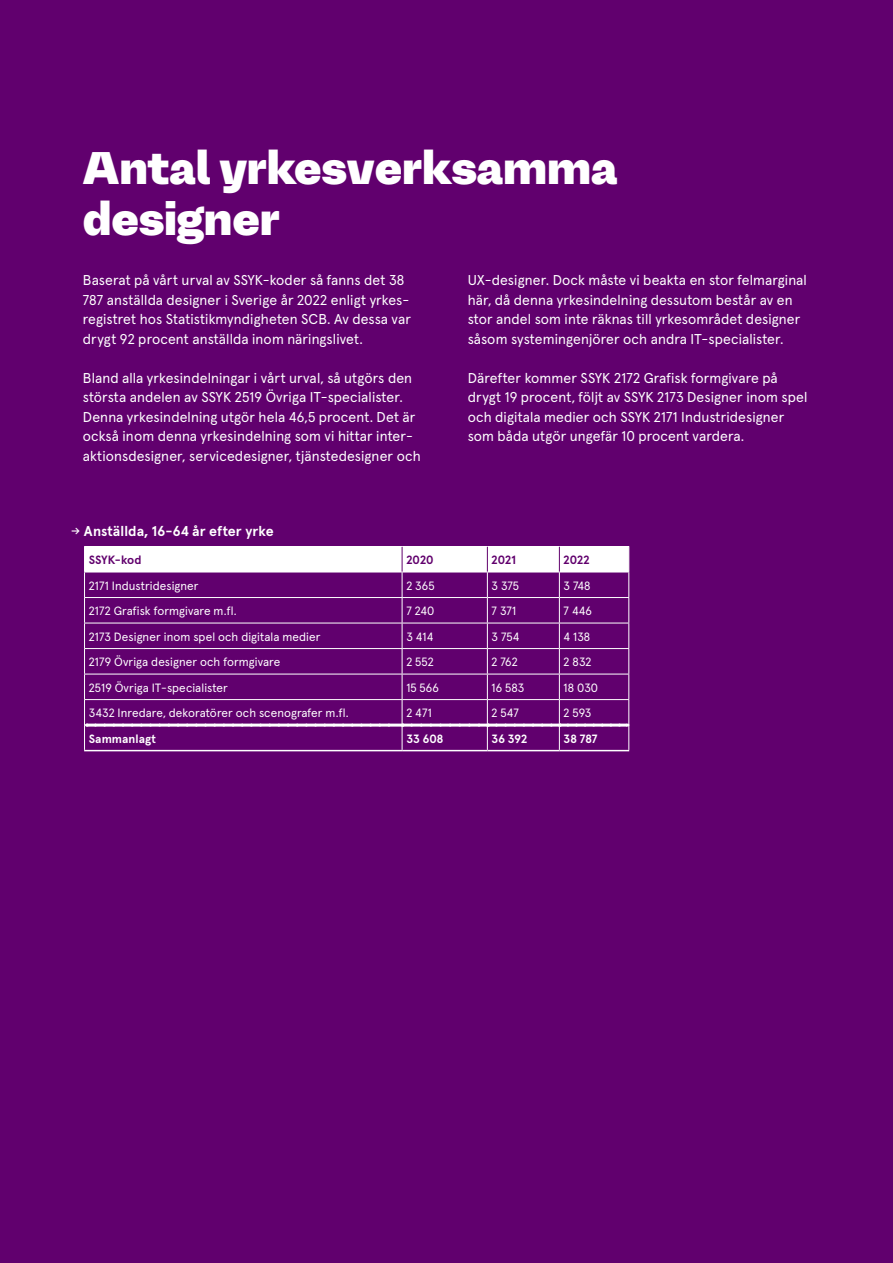
<style>
.page{position:relative;width:893px;height:1263px;background:#61006e}
.page>*{position:absolute;margin:0;border:0;box-sizing:border-box;transform-origin:0 0}
.t1{font:900 45px/51px "Mena Grotesk";color:#fff}
.t2{font:14.25px/19.5px "Apercu";letter-spacing:.01em;color:#fff}
.t3{font:700 14.25px "Apercu";letter-spacing:.01em;color:#fff}
.t4{font:12px "Apercu";letter-spacing:.01em;color:#fff}
.t5{font:700 12px "Apercu";letter-spacing:.01em;color:#fff}
.t6{font:700 12px "Apercu";letter-spacing:.005em;color:#61006d}
.s1{font-weight:400}
</style>
<div class="page">
<hr style="left:84px;top:750px;width:318px;height:1px;background:#fff">
<hr style="left:402px;top:750px;width:85px;height:1px;background:#fff">
<hr style="left:487px;top:750px;width:72px;height:1px;background:#fff">
<hr style="left:559px;top:750px;width:70px;height:1px;background:#fff">
<svg style="left:84px;top:546px;width:545px;height:204px"></svg>
<h1 class="t1" style="left:83px;top:142px;width:536px">Antal yrkesverksamma designer</h1>
<p class="t2" style="left:83px;top:269px;width:330px">Baserat på vårt urval av SSYK-koder så fanns det 38<br>787 anställda designer i Sverige år 2022 enligt yrkes&shy;registret hos Statistikmyndigheten SCB. Av dessa var drygt 92 procent anställda inom näringslivet.</p>
<p class="t2" style="left:83px;top:367px;width:339px">Bland alla yrkesindelningar i vårt urval, så utgörs den största andelen av SSYK 2519 Övriga IT-specialister.<br>Denna yrkesindelning utgör hela 46,5 procent. Det är också inom denna yrkesindelning som vi hittar inter&shy;aktionsdesigner, servicedesigner, tjänstedesigner och</p>
<p class="t2" style="left:468px;top:269px;width:341px">UX-designer. Dock måste vi beakta en stor felmarginal här, då denna yrkesindelning dessutom består av en stor andel som inte räknas till yrkesområdet designer såsom systemingenjörer och andra IT-specialister.</p>
<p class="t2" style="left:468px;top:367px;width:341px">Därefter kommer SSYK 2172 Grafisk formgivare på drygt 19 procent, följt av SSYK 2173 Designer inom spel och digitala medier och SSYK 2171 Industridesigner som båda utgör ungefär 10 procent vardera.</p>
<p class="t3" style="left:71px;top:520px;width:204px"><span class="s1">→</span> Anställda, 16-64 år efter yrke</p>
<p class="t6" style="left:89px;top:550px;width:54px">SSYK-kod</p>
<p class="t6" style="left:406px;top:550px;width:29px">2020</p>
<p class="t6" style="left:492px;top:550px;width:26px">2021</p>
<p class="t6" style="left:564px;top:550px;width:28px">2022</p>
<p class="t4" style="left:89px;top:576px;width:111px">2171 Industridesigner</p>
<p class="t4" style="left:406px;top:576px;width:30px">2 365</p>
<p class="t4" style="left:492px;top:576px;width:29px">3 375</p>
<p class="t4" style="left:564px;top:576px;width:28px">3 748</p>
<p class="t4" style="left:89px;top:602px;width:149px">2172 Grafisk formgivare m.fl.</p>
<p class="t4" style="left:406px;top:602px;width:30px">7 240</p>
<p class="t4" style="left:492px;top:602px;width:26px">7 371</p>
<p class="t4" style="left:564px;top:602px;width:30px">7 446</p>
<p class="t4" style="left:89px;top:627px;width:233px">2173 Designer inom spel och digitala medier</p>
<p class="t4" style="left:406px;top:627px;width:28px">3 414</p>
<p class="t4" style="left:492px;top:627px;width:29px">3 754</p>
<p class="t4" style="left:564px;top:627px;width:28px">4 138</p>
<p class="t4" style="left:89px;top:653px;width:193px">2179 Övriga designer och formgivare</p>
<p class="t4" style="left:406px;top:653px;width:29px">2 552</p>
<p class="t4" style="left:492px;top:653px;width:28px">2 762</p>
<p class="t4" style="left:564px;top:653px;width:29px">2 832</p>
<p class="t4" style="left:89px;top:678px;width:141px">2519 Övriga IT-specialister</p>
<p class="t4" style="left:406px;top:678px;width:34px">15 566</p>
<p class="t4" style="left:492px;top:678px;width:34px">16 583</p>
<p class="t4" style="left:564px;top:678px;width:36px">18 030</p>
<p class="t4" style="left:89px;top:704px;width:261px">3432 Inredare, dekoratörer och scenografer m.fl.</p>
<p class="t4" style="left:406px;top:704px;width:27px">2 471</p>
<p class="t4" style="left:492px;top:704px;width:29px">2 547</p>
<p class="t4" style="left:564px;top:704px;width:29px">2 593</p>
<p class="t5" style="left:89px;top:729px;width:69px">Sammanlagt</p>
<p class="t5" style="left:406px;top:729px;width:39px">33 608</p>
<p class="t5" style="left:492px;top:729px;width:37px">36 392</p>
<p class="t5" style="left:564px;top:729px;width:36px">38 787</p>
</div>
